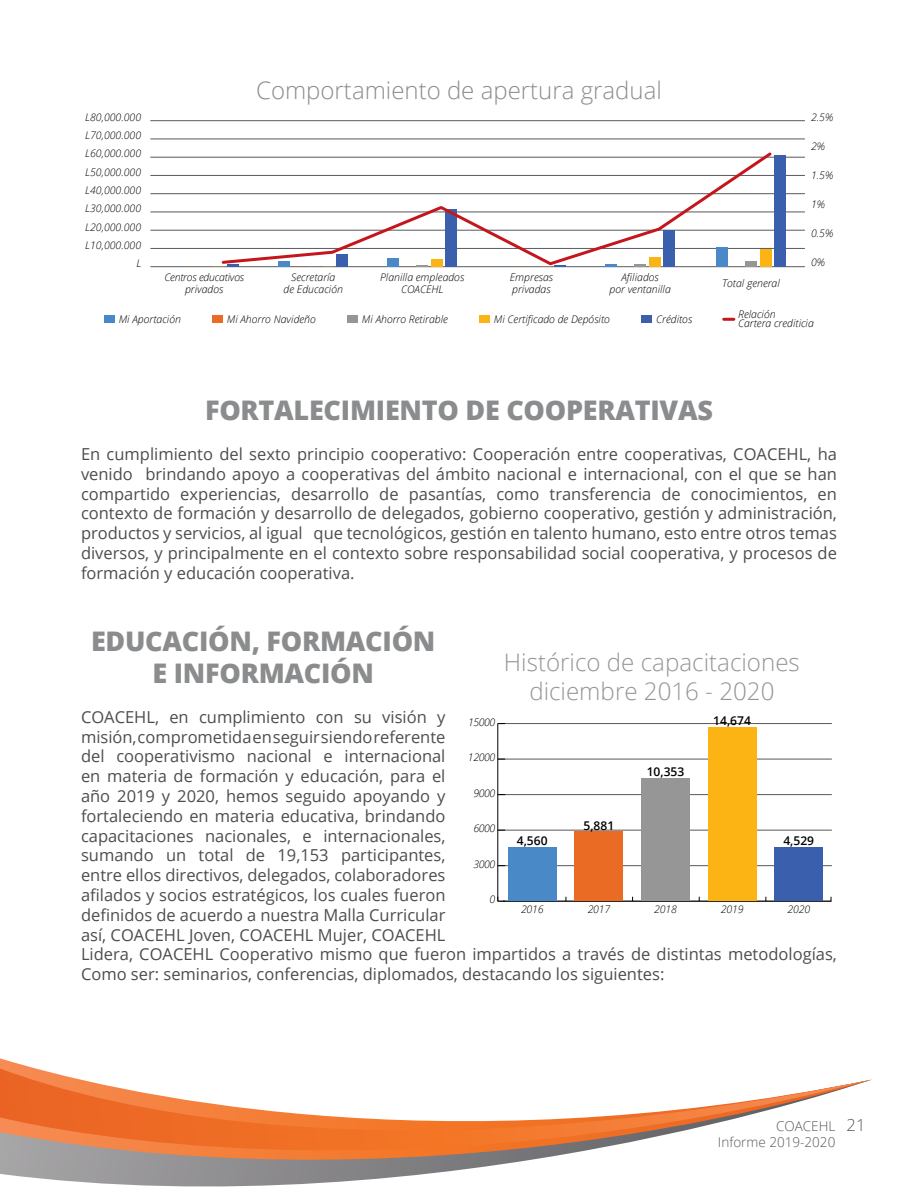
<style>
.page{position:relative;width:918px;height:1188px;background:#fff}
.page>*{position:absolute;margin:0;border:0;box-sizing:border-box;transform-origin:0 0}
.t1{font:800 27px/32.4px "Open Sans";letter-spacing:-.01em;color:#8a8c8e;text-align:center}
.t2{font:300 24.15px/29px "Open Sans";color:#939598;text-align:center}
.t3{font:300 24px "Open Sans";color:#8a8c8e}
.t4{font:16.5px/19.8px "Open Sans";color:#4d4d4f;text-align:justify}
.t5{font:300 13.5px/16.2px "Open Sans";color:#58595b}
.t6{font:600 12px "Open Sans";color:#000}
.t7{font:italic 300 10.5px/18.3px "Open Sans";color:#000;text-align:center}
.t8{font:italic 300 10.5px/12.6px "Open Sans";letter-spacing:-.02em;color:#000;text-align:center}
.s1{font-size:16.5px}
</style>
<div class="page">
<svg style="left:0;top:1068px;width:872px;height:119px"></svg>
<hr style="left:150px;top:266px;width:655px;height:1px;background:#58595b">
<hr style="left:150px;top:248px;width:655px;height:1px;background:#58595b">
<hr style="left:150px;top:230px;width:655px;height:1px;background:#58595b">
<hr style="left:150px;top:212px;width:655px;height:1px;background:#58595b">
<hr style="left:150px;top:193px;width:655px;height:1px;background:#58595b">
<hr style="left:150px;top:175px;width:655px;height:1px;background:#58595b">
<hr style="left:150px;top:157px;width:655px;height:1px;background:#58595b">
<hr style="left:150px;top:139px;width:655px;height:1px;background:#58595b">
<hr style="left:150px;top:120px;width:655px;height:1px;background:#58595b">
<div style="left:774px;top:156px;width:12px;height:111px;background:#3a60ad"></div>
<svg style="left:220px;top:152px;width:554px;height:115px"></svg>
<div style="left:212px;top:316px;width:10px;height:7px;background:#ea6b24"></div>
<div style="left:347px;top:316px;width:10px;height:7px;background:#969696"></div>
<div style="left:104px;top:316px;width:10px;height:7px;background:#4989c8"></div>
<div style="left:479px;top:316px;width:11px;height:7px;background:#fcb415"></div>
<div style="left:642px;top:316px;width:10px;height:7px;background:#3a60ad"></div>
<svg style="left:724px;top:318px;width:10px;height:3px"></svg>
<hr style="left:498px;top:723px;width:334px;height:1px;background:#58595b">
<hr style="left:498px;top:759px;width:334px;height:1px;background:#58595b">
<hr style="left:498px;top:794px;width:334px;height:1px;background:#58595b">
<hr style="left:498px;top:830px;width:334px;height:1px;background:#58595b">
<hr style="left:498px;top:865px;width:334px;height:1px;background:#58595b">
<hr style="left:498px;top:901px;width:334px;height:1px;background:#58595b">
<hr style="left:503px;top:901px;width:328px;height:1px;background:#000">
<hr style="left:498px;top:724px;width:1px;height:177px;background:#000">
<svg style="left:498px;top:897px;width:7px;height:5px"></svg>
<div style="left:508px;top:847px;width:48px;height:54px;background:#4989c8"></div>
<div style="left:575px;top:832px;width:48px;height:69px;background:#ea6b24"></div>
<div style="left:641px;top:779px;width:49px;height:122px;background:#969696"></div>
<div style="left:708px;top:727px;width:48px;height:174px;background:#fcb415"></div>
<div style="left:775px;top:848px;width:48px;height:53px;background:#3a60ad"></div>
<h3 class="t3" style="left:256px;top:74px;width:407px">Comportamiento de apertura gradual</h3>
<p class="t7" style="left:85px;top:107px;width:57px;text-align:right">L80,000.000<br>L70,000.000<br>L60,000.000<br>L50,000.000<br>L40,000.000<br>L30,000.000<br>L20,000.000<br>L10,000.000<br>L</p>
<p class="t7" style="left:811px;top:107px;width:24px">2.5%</p>
<p class="t7" style="left:811px;top:136px;width:15px">2%</p>
<p class="t7" style="left:811px;top:166px;width:24px">1.5%</p>
<p class="t7" style="left:811px;top:195px;width:15px">1%</p>
<p class="t7" style="left:811px;top:224px;width:24px">0.5%</p>
<p class="t7" style="left:811px;top:253px;width:15px">0%</p>
<p class="t8" style="left:164px;top:270px;width:81px">Centros educativos privados</p>
<p class="t7" style="left:284px;top:270px;width:61px;line-height:12.6px">Secretaría<br>de Educación</p>
<p class="t7" style="left:380px;top:270px;width:86px;line-height:12.6px">Planilla empleados<br>COACEHL</p>
<p class="t7" style="left:510px;top:270px;width:45px;line-height:12.6px;text-align:left">Empresas privadas</p>
<p class="t7" style="left:610px;top:270px;width:63px;line-height:12.6px">Afiliados<br>por ventanilla</p>
<p class="t7" style="left:722px;top:274px;width:59px">Total general</p>
<p class="t7" style="left:119px;top:310px;width:64px">Mi Aportación</p>
<p class="t7" style="left:227px;top:310px;width:91px">Mi Ahorro Navideño</p>
<p class="t7" style="left:362px;top:310px;width:87px">Mi Ahorro Retirable</p>
<p class="t7" style="left:494px;top:310px;width:118px">Mi Certificado de Depósito</p>
<p class="t7" style="left:656px;top:310px;width:38px">Créditos</p>
<p class="t7" style="left:738px;top:309px;width:77px;line-height:9.6px;text-align:left">Relación<br>Cartera crediticia</p>
<h1 class="t1" style="left:205px;top:393px;width:509px">FORTALECIMIENTO DE COOPERATIVAS</h1>
<p class="t4" style="left:81px;top:444px;width:757px">En cumplimiento del sexto principio cooperativo: Cooperación entre cooperativas, COACEHL, ha venido brindando apoyo a cooperativas del ámbito nacional e internacional, con el que se han compartido experiencias, desarrollo de pasantías, como transferencia de conocimientos, en contexto de formación y desarrollo de delegados, gobierno cooperativo, gestión y administración, productos y servicios, al igual que tecnológicos, gestión en talento humano, esto entre otros temas diversos, y principalmente en el contexto sobre responsabilidad social cooperativa, y procesos de formación y educación cooperativa.</p>
<h1 class="t1" style="left:91px;top:623px;width:346px">EDUCACIÓN, FORMACIÓN<br>E INFORMACIÓN</h1>
<p class="t4" style="left:81px;top:706px;width:757px;text-align:left">COACEHL, en cumplimiento con su visión y<br>misión, comprometida en seguir siendo referente<br>del cooperativismo nacional e internacional<br>en materia de formación y educación, para el<br>año 2019 y 2020, hemos seguido apoyando y<br>fortaleciendo en materia educativa, brindando<br>capacitaciones nacionales, e internacionales,<br>sumando un total de 19,153 participantes,<br>entre ellos directivos, delegados, colaboradores<br>afilados y socios estratégicos, los cuales fueron<br>definidos de acuerdo a nuestra Malla Curricular<br>así, COACEHL Joven, COACEHL Mujer, COACEHL<br>Lidera, COACEHL Cooperativo mismo que fueron impartidos a través de distintas metodologías, Como ser: seminarios, conferencias, diplomados, destacando los siguientes:</p>
<h2 class="t2" style="left:504px;top:647px;width:297px">Histórico de capacitaciones diciembre 2016 - 2020</h2>
<p class="t6" style="left:713px;top:712px;width:39px">14,674</p>
<p class="t7" style="left:468px;top:712px;width:29px">15000</p>
<p class="t7" style="left:468px;top:748px;width:29px">12000</p>
<p class="t6" style="left:647px;top:763px;width:39px">10,353</p>
<p class="t7" style="left:473px;top:783px;width:24px">9000</p>
<p class="t6" style="left:583px;top:817px;width:32px">5,881</p>
<p class="t7" style="left:473px;top:819px;width:24px">6000</p>
<p class="t6" style="left:517px;top:833px;width:32px">4,560</p>
<p class="t6" style="left:783px;top:833px;width:32px">4,529</p>
<p class="t7" style="left:473px;top:855px;width:24px">3000</p>
<p class="t7" style="left:490px;top:890px;width:7px">0</p>
<p class="t7" style="left:521px;top:900px;width:24px">2016</p>
<p class="t7" style="left:588px;top:900px;width:24px">2017</p>
<p class="t7" style="left:654px;top:900px;width:24px">2018</p>
<p class="t7" style="left:721px;top:900px;width:24px">2019</p>
<p class="t7" style="left:788px;top:900px;width:24px">2020</p>
<p class="t5" style="left:718px;top:1118px;width:149px;text-indent:58px">COACEHL <span class="s1">21<br></span>Informe 2019-2020</p>
</div>
